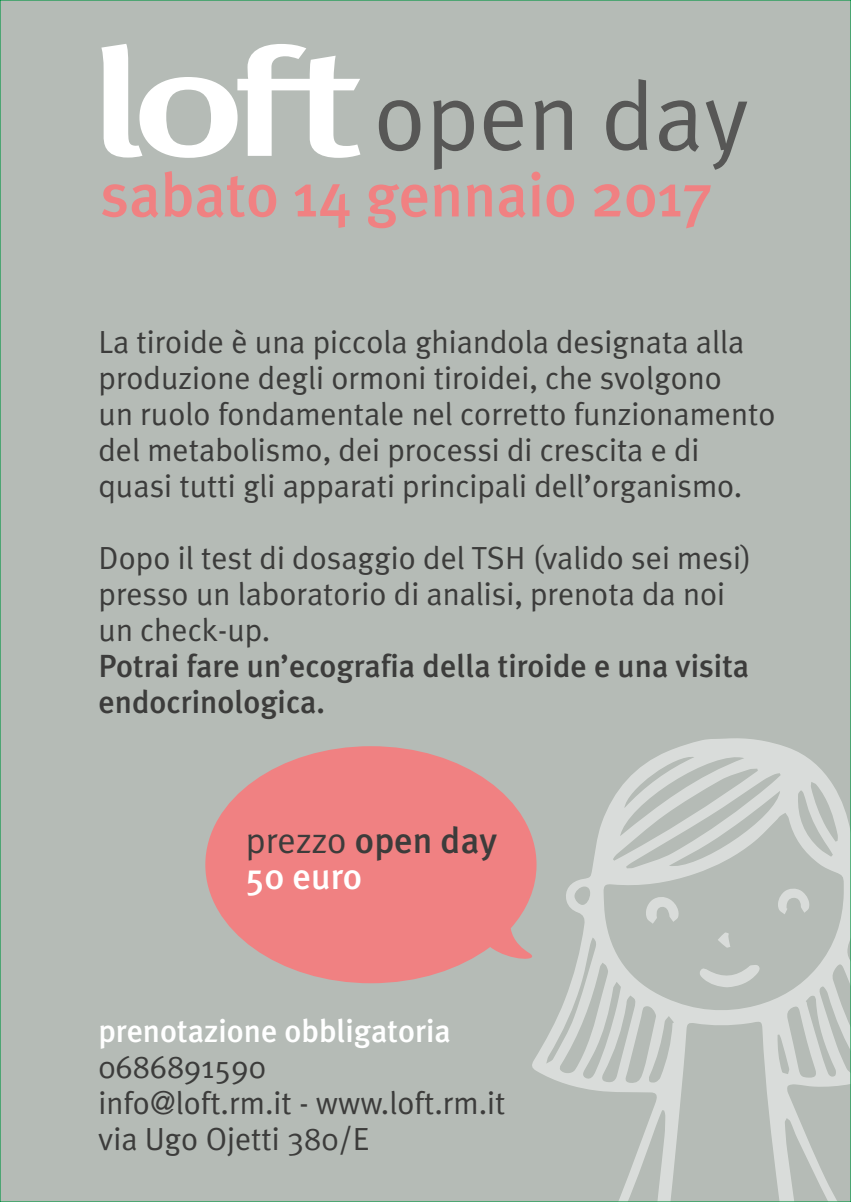
<style>
.page{position:relative;width:851px;height:1202px;background:#fff}
.page>*{position:absolute;margin:0;border:0;box-sizing:border-box;transform-origin:0 0}
.t1{font:97px "Meta Plus Normal";color:#575756}
.t2{font:500 61.6px "Meta Plus";color:#f08182}
.t3{font:500 36.4px/36.4px "Meta Plus";color:#3c3c3b}
.t4{font:32px/36px "Meta Plus Normal";color:#3c3c3b}
.t5{font:500 32px/36px "Meta Plus";color:#3c3c3b}
.t6{font:500 32px "Meta Plus";color:#fff}
.s1{font-family:"Meta Plus Normal";font-weight:400}
.s2{color:#fff}
</style>
<div class="page">
<div style="left:0;top:0;width:850px;height:1202px;background:#b5bbb6"></div>
<svg style="left:532px;top:738px;width:316px;height:462px"></svg>
<svg style="left:602px;top:1077px;width:14px;height:5px"></svg>
<svg style="left:698px;top:964px;width:62px;height:23px"></svg>
<svg style="left:644px;top:896px;width:36px;height:28px"></svg>
<svg style="left:776px;top:887px;width:34px;height:27px"></svg>
<svg style="left:717px;top:932px;width:13px;height:16px"></svg>
<svg style="left:101px;top:44px;width:259px;height:114px"></svg>
<svg style="left:205px;top:746px;width:337px;height:237px;fill:#f08182"></svg>
<h1 class="t1" style="left:374px;top:60px;width:376px">open day</h1>
<h2 class="t2" style="left:100px;top:159px;width:613px">sabato 14 gennaio 2017</h2>
<p class="t4" style="left:98px;top:324px;width:678px">La tiroide è una piccola ghiandola designata alla produzione degli ormoni tiroidei, che svolgono<br>un ruolo fondamentale nel corretto funzionamento del metabolismo, dei processi di crescita e di quasi tutti gli apparati principali dell’organismo.</p>
<p class="t4" style="left:98px;top:540px;width:655px">Dopo il test di dosaggio del TSH (valido sei mesi) presso un laboratorio di analisi, prenota da noi un check-up.</p>
<p class="t5" style="left:98px;top:648px;width:652px">Potrai fare un’ecografia della tiroide e una visita endocrinologica.</p>
<p class="t3" style="left:246px;top:821px;width:253px"><span class="s1">prezzo</span> open day<br><span class="s2">50 euro</span></p>
<p class="t6" style="left:98px;top:1013px;width:354px">prenotazione obbligatoria</p>
<p class="t4" style="left:98px;top:1049px;width:408px">0686891590<br>info@loft.rm.it - www.loft.rm.it via Ugo Ojetti 380/E</p>
</div>
